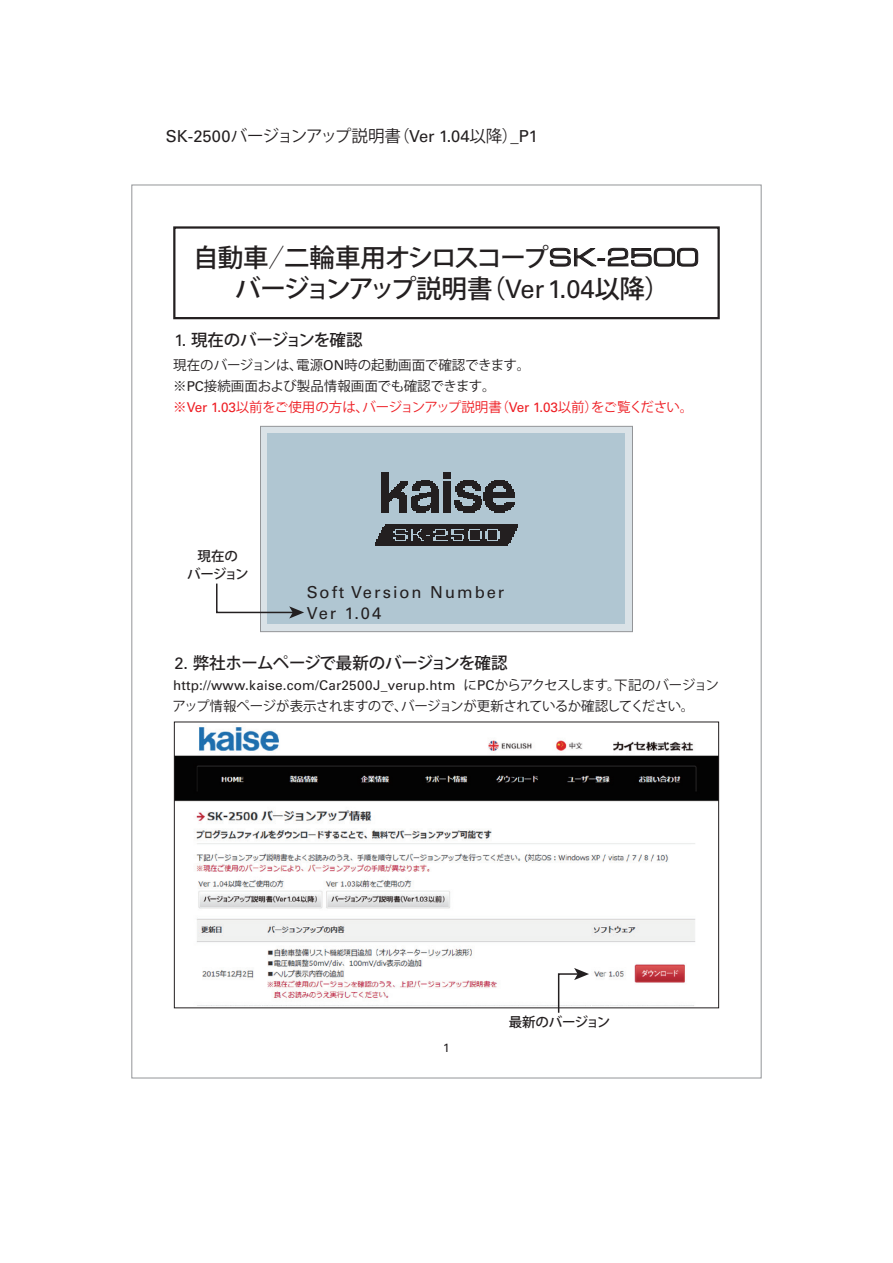
<style>
.page{position:relative;width:893px;height:1263px;background:#fff}
.page>*{position:absolute;margin:0;border:0;box-sizing:border-box;transform-origin:0 0}
.t1{font:500 25.5px/31.5px "Koz Go Pro";letter-spacing:-.06em;color:#231f20;text-align:center}
.t2{font:500 16.5px "Koz Go Pro";letter-spacing:-.02em;color:#231f20}
.t3{font:16.5px "Univers";color:#231f20}
.t4{font:16.5px/20.5px "Univers";letter-spacing:.12em;color:#231f20}
.t5{font:13.5px/21px "Koz Go Pro";letter-spacing:-.02em;color:#231f20}
.t6{font:13.5px "Univers";letter-spacing:.015em;color:#231f20}
.t7{font:13.5px "Koz Go Pro";letter-spacing:-.04em;color:#231f20}
.t8{font:500 13.5px "Koz Go Pro";letter-spacing:-.01em;color:#231f20}
.t9{font:500 13.5px/18px "Koz Go Pro";letter-spacing:-.04em;color:#231f20;text-align:center}
.t10{font:12px "Univers";color:#231f20}
.s1{font-family:"Koz Go Pro"}
.s2{font-family:"Eurostile Extended Two";font-weight:400;font-size:24px}
.s3{font-family:"Univers";font-weight:400}
.s4{font-family:"Univers"}
.s5{color:#ee1d23}
.s6{font-family:"Univers";color:#ee1d23}
</style>
<div class="page">
<div style="left:173px;top:226px;width:547px;height:93px;border:2px solid #231f20"></div>
<svg style="left:550px;top:248px;width:148px;height:19px"></svg>
<div style="left:260px;top:426px;width:373px;height:206px;background:#dae2e7;border:1px solid #939598"></div>
<div style="left:268px;top:434px;width:357px;height:190px;background:#b0c6d2"></div>
<svg style="left:375px;top:525px;width:143px;height:20px"></svg>
<svg style="left:381px;top:472px;width:134px;height:41px"></svg>
<svg style="left:216px;top:582px;width:88px;height:36px"></svg>
<img style="left:176px;top:727px;width:541px;height:279px">
<div style="left:174px;top:722px;width:545px;height:286px;border:1px solid #231f20"></div>
<svg style="left:557px;top:968px;width:32px;height:45px"></svg>
<p class="t3" style="left:166px;top:127px;width:374px">SK-2500<span class="s1">バージョンアップ説明書（</span>Ver 1.04<span class="s1">以降）</span>_P1</p>
<h1 class="t1" style="left:193px;top:243px;width:508px">自動車／二輪車用オシロスコープ<span class="s2">SK-2500</span>バージョンアップ説明書（<span class="s3">Ver1.04</span>以降）</h1>
<p class="t2" style="left:174px;top:330px;width:190px"><span class="s3">1.</span> 現在のバージョンを確認</p>
<p class="t5" style="left:173px;top:354px;width:522px">現在のバージョンは、電源<span class="s4">ON</span>時の起動画面で確認できます。<br>※<span class="s4">PC</span>接続画面および製品情報画面でも確認できます。<br><span class="s5">※</span><span class="s6">Ver 1.03</span><span class="s5">以前をご使用の方は、バージョンアップ説明書（</span><span class="s6">Ver 1.03</span><span class="s5">以前）をご覧ください。</span></p>
<p class="t9" style="left:187px;top:548px;width:63px">現在の<br>バージョン</p>
<p class="t4" style="left:307px;top:582px;width:199px">Soft Version Number<br>Ver 1.04</p>
<p class="t2" style="left:174px;top:653px;width:335px"><span class="s3">2.</span> 弊社ホームページで最新のバージョンを確認</p>
<p class="t6" style="left:173px;top:677px;width:547px">http://www.kaise.com/Car2500J_verup.htm <span class="s1">に</span>PC<span class="s1">からアクセスします。下記のバージョン</span></p>
<p class="t7" style="left:173px;top:697px;width:523px">アップ情報ページが表示されますので、バージョンが更新されているか確認してください。</p>
<p class="t10" style="left:443px;top:1041px;width:8px">1</p>
<p class="t8" style="left:509px;top:1013px;width:103px">最新のバージョン</p>
</div>
